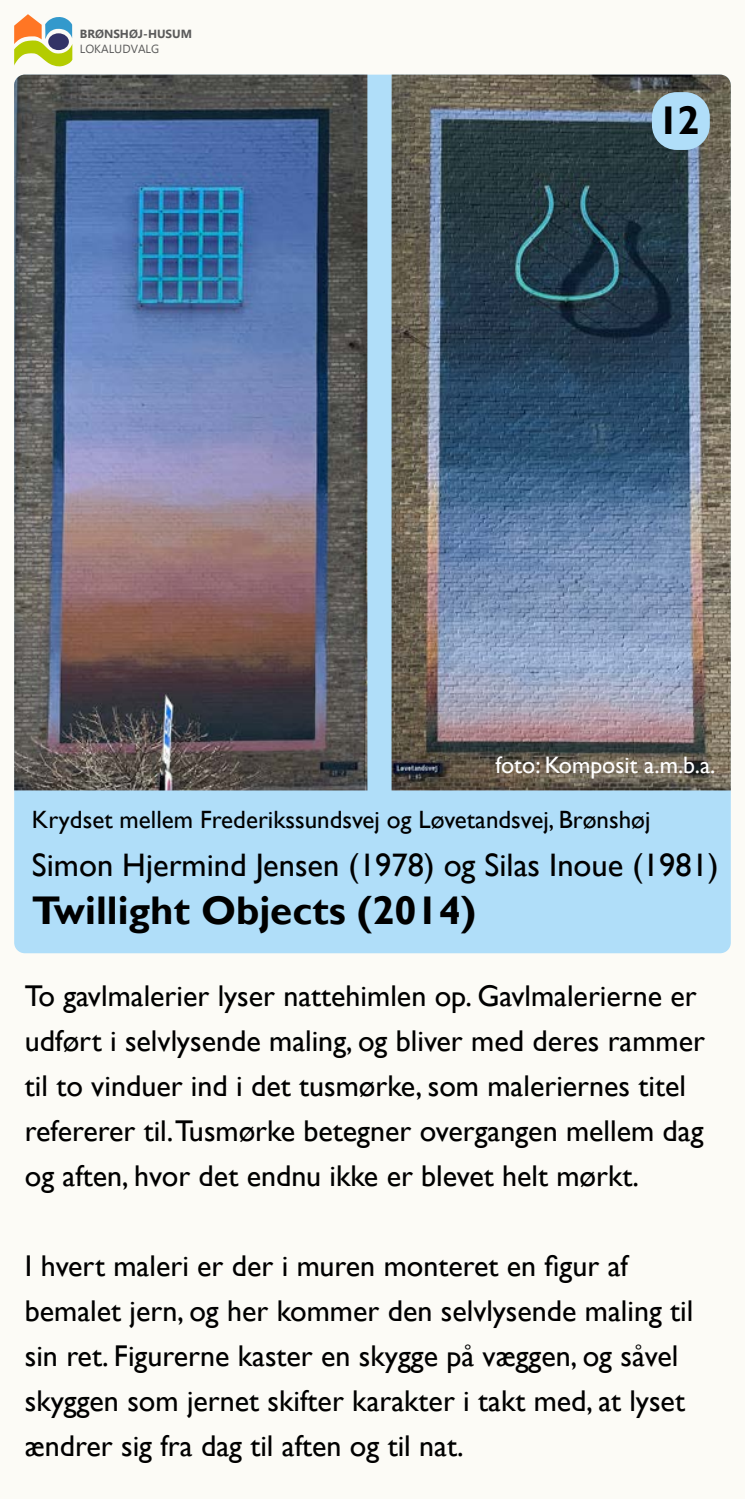
<style>
.page{position:relative;width:745px;height:1499px;background:#fff}
.page>*{position:absolute;margin:0;border:0;box-sizing:border-box;transform-origin:0 0}
.t1{font:700 40px "Gill Sans";color:#000}
.t2{font:32.5px "Gill Sans";color:#000}
.t3{font:30px/45px "Gill Sans";color:#000}
.t4{font:25px "Gill Sans";color:#000}
.t5{font:23.75px "Gill Sans";color:#fff}
.t6{font:700 11.75px "Myanmar Text";color:#5a5a5a}
.t7{font:11.75px "Myanmar Text";color:#5a5a5a}
</style>
<div class="page">
<div style="left:0;top:0;width:744px;height:1499px;background:#fcfbf6"></div>
<svg style="left:14px;top:14px;width:58px;height:53px"></svg>
<div style="left:14px;top:75px;width:716px;height:878px;background:#b0def9;border-radius:11px"></div>
<img style="left:14px;top:75px;width:353px;height:715px">
<img style="left:391px;top:75px;width:339px;height:715px">
<div style="left:651px;top:92px;width:58px;height:58px;background:#b0def9;border-radius:25px"></div>
<p class="t6" style="left:80px;top:27px;width:114px">BRØNSHØJ-HUSUM</p>
<p class="t7" style="left:80px;top:42px;width:81px">LOKALUDVALG</p>
<h1 class="t1" style="left:657px;top:97px;width:44px">12</h1>
<p class="t5" style="left:495px;top:751px;width:221px">foto: Komposit a.m.b.a.</p>
<p class="t4" style="left:32px;top:805px;width:619px">Krydset mellem Frederikssundsvej og Løvetandsvej, Brønshøj</p>
<p class="t2" style="left:32px;top:846px;width:687px">Simon Hjermind Jensen (1978) og Silas Inoue (1981)</p>
<h1 class="t1" style="left:32px;top:886px;width:445px">Twillight Objects (2014)</h1>
<p class="t3" style="left:25px;top:974px;width:681px">To gavlmalerier lyser nattehimlen op. Gavlmalerierne er udført i selvlysende maling, og bliver med deres rammer til to vinduer ind i det tusmørke, som maleriernes titel refererer til.Tusmørke betegner overgangen mellem dag og aften, hvor det endnu ikke er blevet helt mørkt.</p>
<p class="t3" style="left:25px;top:1244px;width:669px">I hvert maleri er der i muren monteret en figur af bemalet jern, og her kommer den selvlysende maling til sin ret. Figurerne kaster en skygge på væggen, og såvel skyggen som jernet skifter karakter i takt med, at lyset ændrer sig fra dag til aften og til nat.</p>
</div>
